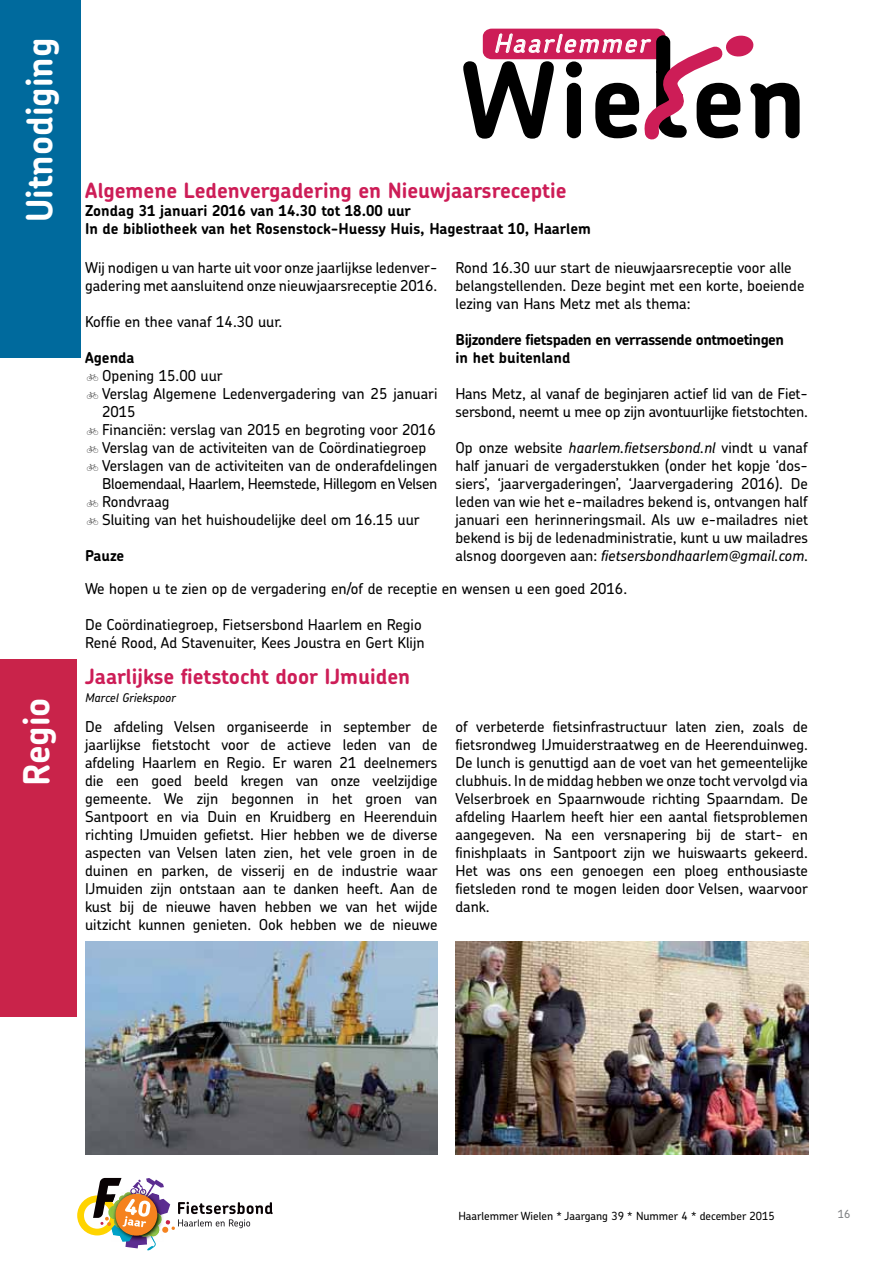
<style>
.page{position:relative;width:893px;height:1263px;background:#fff}
.page>*{position:absolute;margin:0;border:0;box-sizing:border-box;transform-origin:0 0}
.t1{font:700 36px "Chevin Std";color:#fff}
.t2{font:italic 500 24.75px "Chevin Std";color:#fff}
.t3{font:700 21px "Chevin Std";color:#cd1d57}
.t4{font:500 15px/18px "Chevin Std";color:#000}
.t5{font:700 15px/18px "Chevin Std";color:#000}
.t6{font:700 15px/18px "Chevin Std";letter-spacing:-.03em;color:#000}
.t7{font:italic 500 12px "Chevin Std";color:#000}
.t8{font:500 11.25px "Chevin Std";color:#000}
.t9{font:500 11.25px "Chevin Std";color:#808285}
.s1{font-style:italic}
</style>
<div class="page">
<svg style="left:77px;top:1178px;width:196px;height:72px"></svg>
<svg style="left:463px;top:29px;width:337px;height:111px"></svg>
<div style="left:0;top:0;width:81px;height:357px;background:#006a9d"></div>
<img style="left:85px;top:942px;width:353px;height:212px">
<img style="left:455px;top:942px;width:353px;height:212px">
<div style="left:0;top:660px;width:77px;height:357px;background:#c9234a"></div>
<h1 class="t1" style="left:16px;top:222px;width:186px;rotate:-90deg">Uitnodiging</h1>
<h1 class="t1" style="left:13px;top:786px;width:90px;rotate:-90deg">Regio</h1>
<h2 class="t2" style="left:494px;top:27px;width:163px">Haarlemmer</h2>
<h3 class="t3" style="left:85px;top:177px;width:483px">Algemene Ledenvergadering en Nieuwjaarsreceptie</h3>
<p class="t5" style="left:85px;top:201px;width:507px">Zondag 31 januari 2016 van 14.30 tot 18.00 uur<br>In de bibliotheek van het Rosenstock-Huessy Huis, Hagestraat 10, Haarlem</p>
<p class="t4" style="left:85px;top:258px;width:354px">Wij nodigen u van harte uit voor onze jaarlijkse ledenver&shy;gadering met aansluitend onze nieuwjaarsreceptie 2016.</p>
<p class="t4" style="left:85px;top:312px;width:199px">Koffie en thee vanaf 14.30 uur.</p>
<p class="t5" style="left:85px;top:349px;width:51px">Agenda</p>
<p class="t4" style="left:102px;top:366px;width:337px">Opening 15.00 uur<br>Verslag Algemene Ledenvergadering van 25 januari 2015<br>Financiën: verslag van 2015 en begroting voor 2016<br>Verslag van de activiteiten van de Coördinatiegroep Verslagen van de activiteiten van de onderafdelingen Bloemendaal, Haarlem, Heemstede, Hillegom en Velsen Rondvraag<br>Sluiting van het huishoudelijke deel om 16.15 uur</p>
<p class="t5" style="left:85px;top:547px;width:41px">Pauze</p>
<p class="t4" style="left:455px;top:258px;width:350px">Rond 16.30 uur start de nieuwjaarsreceptie voor alle belangstellenden. Deze begint met een korte, boeiende lezing van Hans Metz met als thema:</p>
<p class="t6" style="left:455px;top:331px;width:330px">Bijzondere fietspaden en verrassende ontmoetingen in het buitenland</p>
<p class="t4" style="left:455px;top:384px;width:354px">Hans Metz, al vanaf de beginjaren actief lid van de Fiet&shy;sersbond, neemt u mee op zijn avontuurlijke fietstochten.</p>
<p class="t4" style="left:455px;top:438px;width:354px;text-align:justify">Op onze website <span class="s1">haarlem.fietsersbond.nl</span> vindt u vanaf half januari de vergaderstukken (onder het kopje ‘dos&shy;siers’, ‘jaarvergaderingen’, ‘Jaarvergadering 2016). De leden van wie het e-mailadres bekend is, ontvangen half januari een herinneringsmail. Als uw e-mailadres niet bekend is bij de ledenadministratie, kunt u uw mailadres alsnog doorgeven aan: <span class="s1">fietsersbondhaarlem@gmail.com</span>.</p>
<p class="t4" style="left:85px;top:579px;width:544px">We hopen u te zien op de vergadering en/of de receptie en wensen u een goed 2016.</p>
<p class="t4" style="left:85px;top:615px;width:341px">De Coördinatiegroep, Fietsersbond Haarlem en Regio<br>René Rood, Ad Stavenuiter, Kees Joustra en Gert Klijn</p>
<h3 class="t3" style="left:85px;top:663px;width:327px">Jaarlijkse fietstocht door IJmuiden</h3>
<p class="t7" style="left:85px;top:690px;width:92px">Marcel Griekspoor</p>
<p class="t4" style="left:85px;top:717px;width:354px;text-align:justify">De afdeling Velsen organiseerde in september de jaarlijkse fietstocht voor de actieve leden van de afdeling Haarlem en Regio. Er waren 21 deelnemers die een goed beeld kregen van onze veelzijdige gemeente. We zijn begonnen in het groen van Santpoort en via Duin en Kruidberg en Heerenduin richting IJmuiden gefietst. Hier hebben we de diverse aspecten van Velsen laten zien, het vele groen in de duinen en parken, de visserij en de industrie waar IJmuiden zijn ontstaan aan te danken heeft. Aan de kust bij de nieuwe haven hebben we van het wijde uitzicht kunnen genieten. Ook hebben we de nieuwe</p>
<p class="t4" style="left:455px;top:717px;width:354px;text-align:justify">of verbeterde fietsinfrastructuur laten zien, zoals de fietsrondweg IJmuiderstraatweg en de Heerenduinweg.<br>De lunch is genuttigd aan de voet van het gemeentelijke clubhuis. In de middag hebben we onze tocht vervolgd via Velserbroek en Spaarnwoude richting Spaarndam. De afdeling Haarlem heeft hier een aantal fietsproblemen aangegeven. Na een versnapering bij de start- en finishplaats in Santpoort zijn we huiswaarts gekeerd.<br>Het was ons een genoegen een ploeg enthousiaste fietsleden rond te mogen leiden door Velsen, waarvoor dank.</p>
<p class="t8" style="left:458px;top:1209px;width:318px">Haarlemmer Wielen * Jaargang 39 * Nummer 4 * december 2015</p>
<p class="t9" style="left:838px;top:1207px;width:14px">16</p>
</div>
